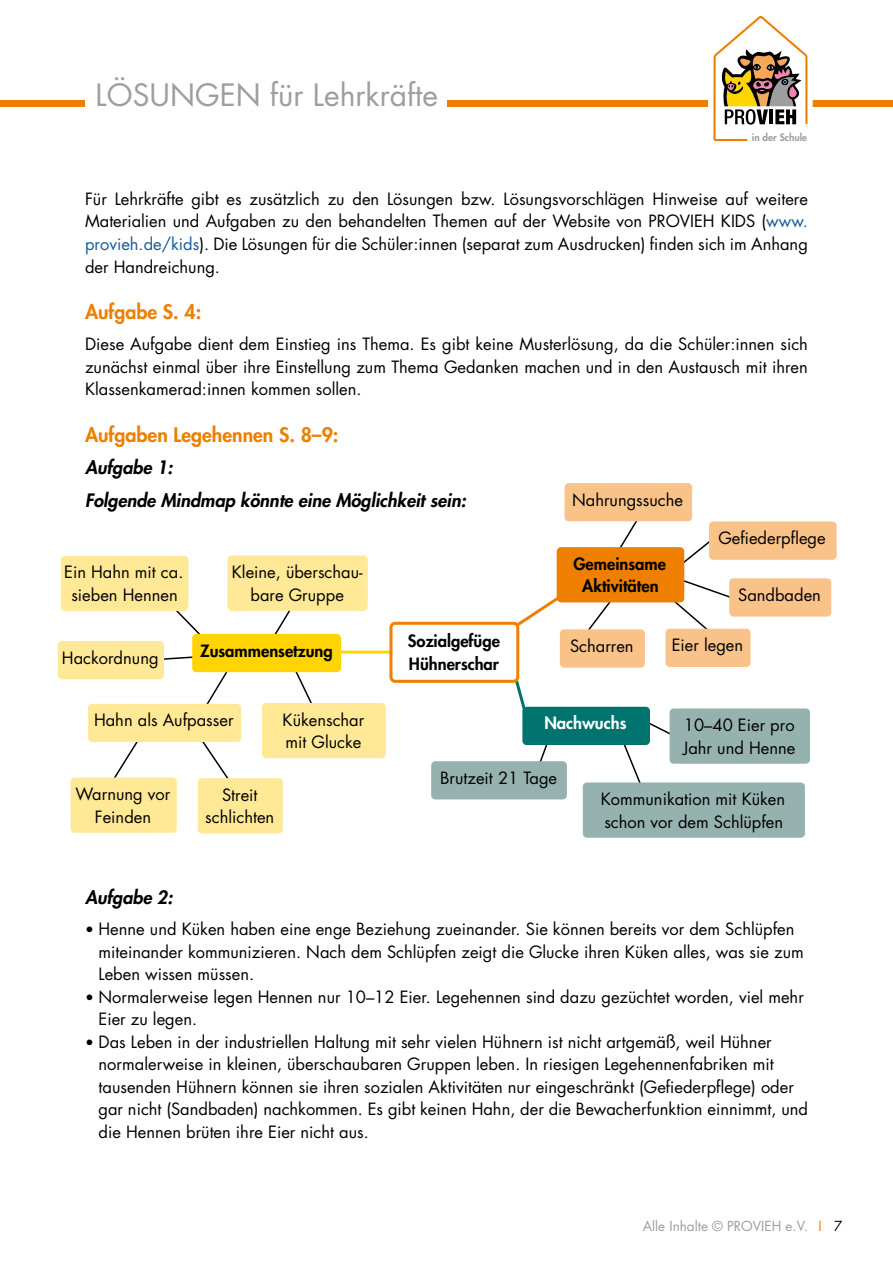
<style>
.page{position:relative;width:893px;height:1263px;background:#fff}
.page>*{position:absolute;margin:0;border:0;box-sizing:border-box;transform-origin:0 0}
.t1{font:30px "Futura Std";color:#9c9e9f}
.t2{font:800 19.5px "Futura Std";color:#ee7f00}
.t3{font:italic 800 18px/32.5px "Futura Std";color:#000}
.t4{font:16.5px/22.5px "Futura Std";color:#000}
.t5{font:800 16.5px/22.5px "Futura Std";color:#000;text-align:center}
.t6{font:800 16.5px "Futura Std";color:#fff}
.t7{font:13.5px "Futura Std";color:#9c9e9f}
.t8{font:13.5px "Futura Std";color:#ee7f00}
.t9{font:800 9.9px "Futura Std";color:#9c9e9f}
.s1{color:#165b9a}
.s2{font-size:15px}
.s3{color:#000}
</style>
<div class="page">
<div style="left:0;top:100px;width:893px;height:6px;background:#ee7f00"></div>
<svg style="left:712px;top:16px;width:96px;height:651px"></svg>
<div style="left:85px;top:82px;width:361px;height:31px;background:#fff"></div>
<svg style="left:510px;top:593px;width:53px;height:38px"></svg>
<svg style="left:614px;top:521px;width:25px;height:26px"></svg>
<svg style="left:682px;top:541px;width:31px;height:25px"></svg>
<svg style="left:587px;top:602px;width:25px;height:27px"></svg>
<svg style="left:672px;top:579px;width:64px;height:50px"></svg>
<div style="left:565px;top:483px;width:127px;height:38px;background:#f9c289;border-radius:4px"></div>
<div style="left:709px;top:521px;width:128px;height:39px;background:#f9c289;border-radius:4px"></div>
<div style="left:560px;top:629px;width:85px;height:39px;background:#f9c289;border-radius:4px"></div>
<div style="left:665px;top:629px;width:85px;height:38px;background:#f9c289;border-radius:4px"></div>
<div style="left:729px;top:578px;width:102px;height:39px;background:#f9c289;border-radius:4px"></div>
<div style="left:557px;top:547px;width:127px;height:55px;background:#ee7f00;border-radius:4px"></div>
<svg style="left:623px;top:723px;width:46px;height:59px"></svg>
<div style="left:669px;top:708px;width:141px;height:56px;background:#96b2af;border-radius:4px"></div>
<div style="left:522px;top:707px;width:128px;height:38px;background:#00736f;border-radius:4px"></div>
<div style="left:583px;top:782px;width:222px;height:56px;background:#96b2af;border-radius:4px"></div>
<div style="left:431px;top:761px;width:136px;height:38px;background:#96b2af;border-radius:4px"></div>
<svg style="left:512px;top:674px;width:39px;height:88px"></svg>
<hr style="left:340px;top:651px;width:52px;height:3px;background:#ffd400">
<div style="left:391px;top:623px;width:127px;height:58px;background:#fff;border-radius:4px"></div>
<div style="left:389px;top:622px;width:130px;height:61px;border:3px solid #ee7f00;border-radius:4px"></div>
<svg style="left:164px;top:656px;width:28px;height:4px"></svg>
<svg style="left:176px;top:606px;width:36px;height:29px"></svg>
<svg style="left:293px;top:672px;width:21px;height:31px"></svg>
<svg style="left:204px;top:672px;width:25px;height:32px"></svg>
<svg style="left:268px;top:611px;width:24px;height:23px"></svg>
<svg style="left:114px;top:742px;width:24px;height:35px"></svg>
<svg style="left:202px;top:742px;width:27px;height:36px"></svg>
<div style="left:61px;top:556px;width:127px;height:55px;background:#ffe996;border-radius:4px"></div>
<div style="left:227px;top:556px;width:141px;height:55px;background:#ffe996;border-radius:4px"></div>
<div style="left:70px;top:777px;width:107px;height:56px;background:#ffe996;border-radius:4px"></div>
<div style="left:88px;top:704px;width:153px;height:38px;background:#ffe996;border-radius:4px"></div>
<div style="left:58px;top:641px;width:106px;height:38px;background:#ffe996;border-radius:4px"></div>
<div style="left:198px;top:778px;width:85px;height:55px;background:#ffe996;border-radius:4px"></div>
<div style="left:192px;top:634px;width:149px;height:38px;background:#ffd400;border-radius:4px"></div>
<div style="left:262px;top:703px;width:124px;height:55px;background:#ffe996;border-radius:4px"></div>
<h1 class="t1" style="left:96px;top:76px;width:344px">LÖSUNGEN für Lehrkräfte</h1>
<p class="t9" style="left:752px;top:131px;width:57px">in der Schule</p>
<p class="t4" style="left:85px;top:188px;width:724px;text-align:justify">Für Lehrkräfte gibt es zusätzlich zu den Lösungen bzw. Lösungsvorschlägen Hinweise auf weitere Materialien und Aufgaben zu den behandelten Themen auf der Website von PROVIEH KIDS (<span class="s1">www. provieh.de/kids</span>). Die Lösungen für die Schüler:innen (separat zum Ausdrucken) finden sich im Anhang der Handreichung.</p>
<p class="t2" style="left:85px;top:299px;width:118px">Aufgabe S. 4:</p>
<p class="t4" style="left:85px;top:333px;width:724px;text-align:justify">Diese Aufgabe dient dem Einstieg ins Thema. Es gibt keine Musterlösung, da die Schüler:innen sich zunächst einmal über ihre Einstellung zum Thema Gedanken machen und in den Austausch mit ihren Klassenkamerad:innen kommen sollen.</p>
<p class="t2" style="left:85px;top:422px;width:255px">Aufgaben Legehennen S. 8–9:</p>
<p class="t3" style="left:85px;top:451px;width:382px">Aufgabe 1:<br>Folgende Mindmap könnte eine Möglichkeit sein:</p>
<p class="t4" style="left:572px;top:489px;width:112px">Nahrungssuche</p>
<p class="t4" style="left:64px;top:561px;width:121px;text-align:center">Ein Hahn mit ca. sieben Hennen</p>
<p class="t4" style="left:232px;top:561px;width:132px;text-align:center">Kleine, überschau&shy;bare Gruppe</p>
<p class="t4" style="left:62px;top:646px;width:98px">Hackordnung</p>
<p class="t5" style="left:200px;top:639px;width:134px">Zusammensetzung</p>
<p class="t4" style="left:94px;top:709px;width:141px">Hahn als Aufpasser</p>
<p class="t4" style="left:283px;top:708px;width:83px">Kükenschar mit Glucke</p>
<p class="t4" style="left:76px;top:783px;width:96px;text-align:center">Warnung vor<br>Feinden</p>
<p class="t4" style="left:205px;top:784px;width:71px;text-align:center">Streit schlichten</p>
<p class="t5" style="left:408px;top:630px;width:94px;text-align:left">Sozialgefüge<br>Hühnerschar</p>
<p class="t5" style="left:573px;top:552px;width:94px">Gemeinsame<br>Aktivitäten</p>
<p class="t4" style="left:718px;top:527px;width:109px">Gefiederpflege</p>
<p class="t4" style="left:738px;top:584px;width:84px">Sandbaden</p>
<p class="t4" style="left:570px;top:635px;width:65px">Scharren</p>
<p class="t4" style="left:672px;top:634px;width:73px">Eier legen</p>
<p class="t6" style="left:544px;top:713px;width:84px">Nachwuchs</p>
<p class="t4" style="left:683px;top:714px;width:114px">10–40 Eier pro<br>Jahr und Henne</p>
<p class="t4" style="left:440px;top:767px;width:118px">Brutzeit 21 Tage</p>
<p class="t4" style="left:601px;top:788px;width:186px">Kommunikation mit Küken schon vor dem Schlüpfen</p>
<p class="t3" style="left:85px;top:881px;width:89px">Aufgabe 2:</p>
<p class="t4" style="left:99px;top:918px;width:707px;text-indent:-14px"><span class="s2">•</span> Henne und Küken haben eine enge Beziehung zueinander. Sie können bereits vor dem Schlüpfen miteinander kommunizieren. Nach dem Schlüpfen zeigt die Glucke ihren Küken alles, was sie zum<br>Leben wissen müssen.</p>
<p class="t4" style="left:99px;top:985px;width:707px;text-indent:-14px"><span class="s2">•</span> Normalerweise legen Hennen nur 10–12 Eier. Legehennen sind dazu gezüchtet worden, viel mehr<br>Eier zu legen.</p>
<p class="t4" style="left:99px;top:1030px;width:711px;text-indent:-14px"><span class="s2">•</span> Das Leben in der industriellen Haltung mit sehr vielen Hühnern ist nicht artgemäß, weil Hühner normalerweise in kleinen, überschaubaren Gruppen leben. In riesigen Legehennenfabriken mit tausenden Hühnern können sie ihren sozialen Aktivitäten nur eingeschränkt (Gefiederpflege) oder gar nicht (Sandbaden) nachkommen. Es gibt keinen Hahn, der die Bewacherfunktion einnimmt, und die Hennen brüten ihre Eier nicht aus.</p>
<p class="t7" style="left:643px;top:1217px;width:167px">Alle Inhalte © PROVIEH e.V.</p>
<p class="t8" style="left:819px;top:1217px;width:26px">I <span class="s3">7</span></p>
</div>
